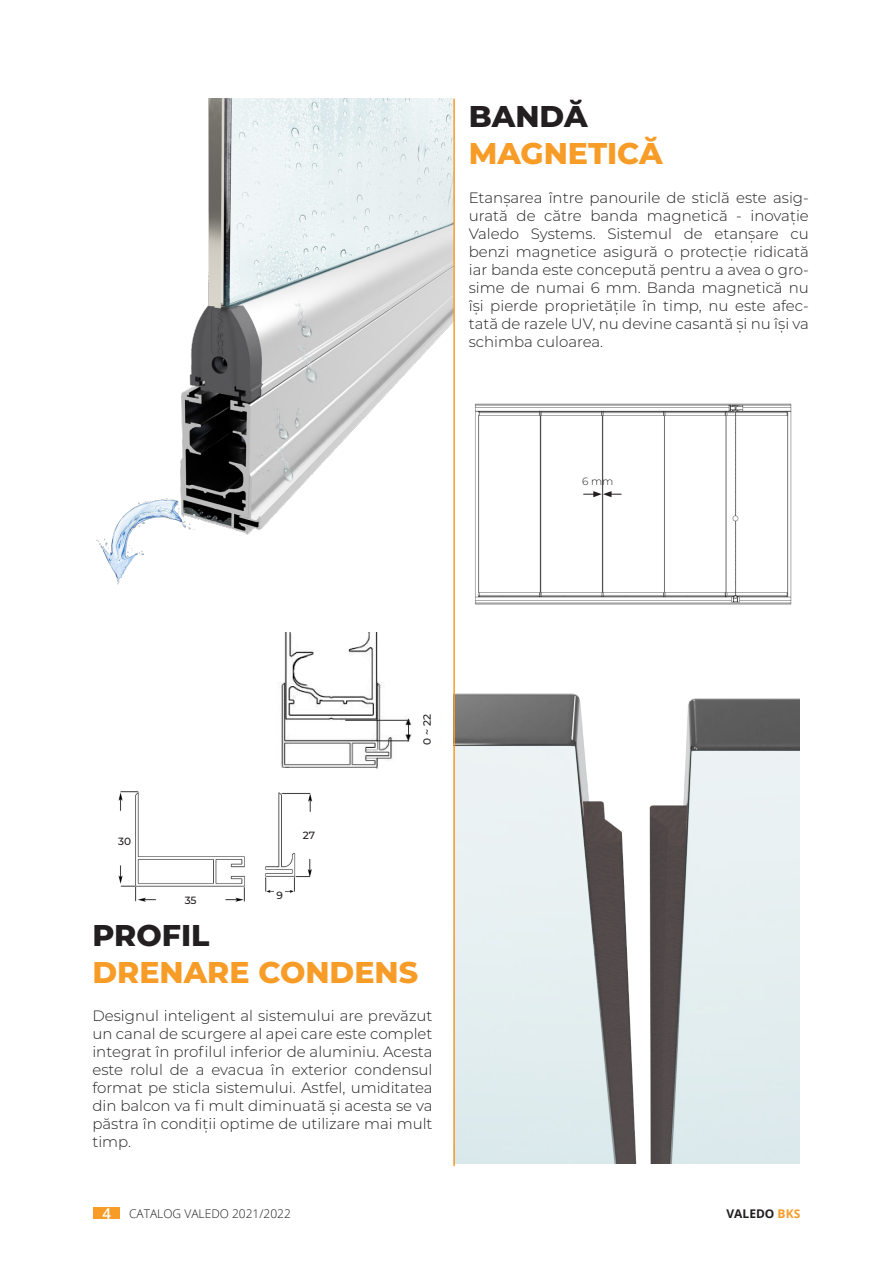
<style>
.page{position:relative;width:893px;height:1263px;background:#fff}
.page>*{position:absolute;margin:0;border:0;box-sizing:border-box;transform-origin:0 0}
.Big_title{font:800 30px "Montserrat";color:#f89c28}
.Big_title-2{font:800 30px "Montserrat";color:#231f20}
.title_1{font:300 15px/18px "Montserrat";color:#231f20;text-align:justify}
.t1{font:300 12px "Open Sans";color:#211e1e}
.t2{font:700 12px "Open Sans";color:#211e1e}
.t3{font:500 10.5px "Montserrat";color:#231f20}
.t4{font:300 10.5px "Montserrat";color:#231f20}
.s1{font-weight:600;font-size:15px;color:#fff}
.s2{color:#f89c28}
</style>
<div class="page">
<div style="left:94px;top:1207px;width:26px;height:12px;background:#f89c28"></div>
<img style="left:96px;top:99px;width:357px;height:486px">
<img style="left:118px;top:791px;width:195px;height:111px">
<img style="left:281px;top:632px;width:131px;height:137px">
<div style="left:115px;top:832px;width:18px;height:16px;background:#fff"></div>
<div style="left:181px;top:892px;width:18px;height:16px;background:#fff"></div>
<div style="left:300px;top:827px;width:18px;height:16px;background:#fff"></div>
<div style="left:274px;top:886px;width:11px;height:17px;background:#fff"></div>
<img style="left:455px;top:693px;width:345px;height:470px">
<img style="left:475px;top:403px;width:317px;height:202px">
<hr style="left:453px;top:99px;width:2px;height:1067px;background:#f89c28">
<svg style="left:583px;top:491px;width:39px;height:6px"></svg>
<div style="left:276px;top:527px;width:68px;height:54px;background:#fff"></div>
<svg style="left:335px;top:427px;width:47px;height:46px"></svg>
<p class="Big_title-2" style="left:469px;top:94px;width:120px">BANDĂ</p>
<p class="Big_title" style="left:469px;top:132px;width:195px">MAGNETICĂ</p>
<p class="title_1" style="left:469px;top:188px;width:342px">Etanșarea între panourile de sticlă este asig&shy;urată de către banda magnetică - inovație Valedo Systems. Sistemul de etanșare cu benzi magnetice asigură o protecție ridicată iar banda este concepută pentru a avea o gro&shy;sime de numai 6 mm. Banda magnetică nu își pierde proprietățile în timp, nu este afec&shy;tată de razele UV, nu devine casantă și nu își va schimba culoarea.</p>
<p class="t3" style="left:118px;top:833px;width:15px">30</p>
<p class="t3" style="left:185px;top:893px;width:13px">35</p>
<p class="t3" style="left:303px;top:828px;width:14px">27</p>
<p class="t3" style="left:276px;top:888px;width:8px">9</p>
<p class="t3" style="left:420px;top:745px;width:32px;rotate:-90deg">0 ~ 22</p>
<p class="Big_title-2" style="left:92px;top:913px;width:119px">PROFIL</p>
<p class="Big_title" style="left:92px;top:950px;width:327px">DRENARE CONDENS</p>
<p class="title_1" style="left:92px;top:1006px;width:342px">Designul inteligent al sistemului are prevăzut un canal de scurgere al apei care este complet integrat în profilul inferior de aluminiu. Acesta este rolul de a evacua în exterior condensul format pe sticla sistemului. Astfel, umiditatea din balcon va fi mult diminuată și acesta se va păstra în condiții optime de utilizare mai mult timp.</p>
<p class="t4" style="left:582px;top:474px;width:33px">6 mm</p>
<p class="t1" style="left:103px;top:1205px;width:190px"><span class="s1">4</span> CATALOG VALEDO 2021/2022</p>
<p class="t2" style="left:726px;top:1205px;width:75px">VALEDO <span class="s2">BKS</span></p>
</div>
